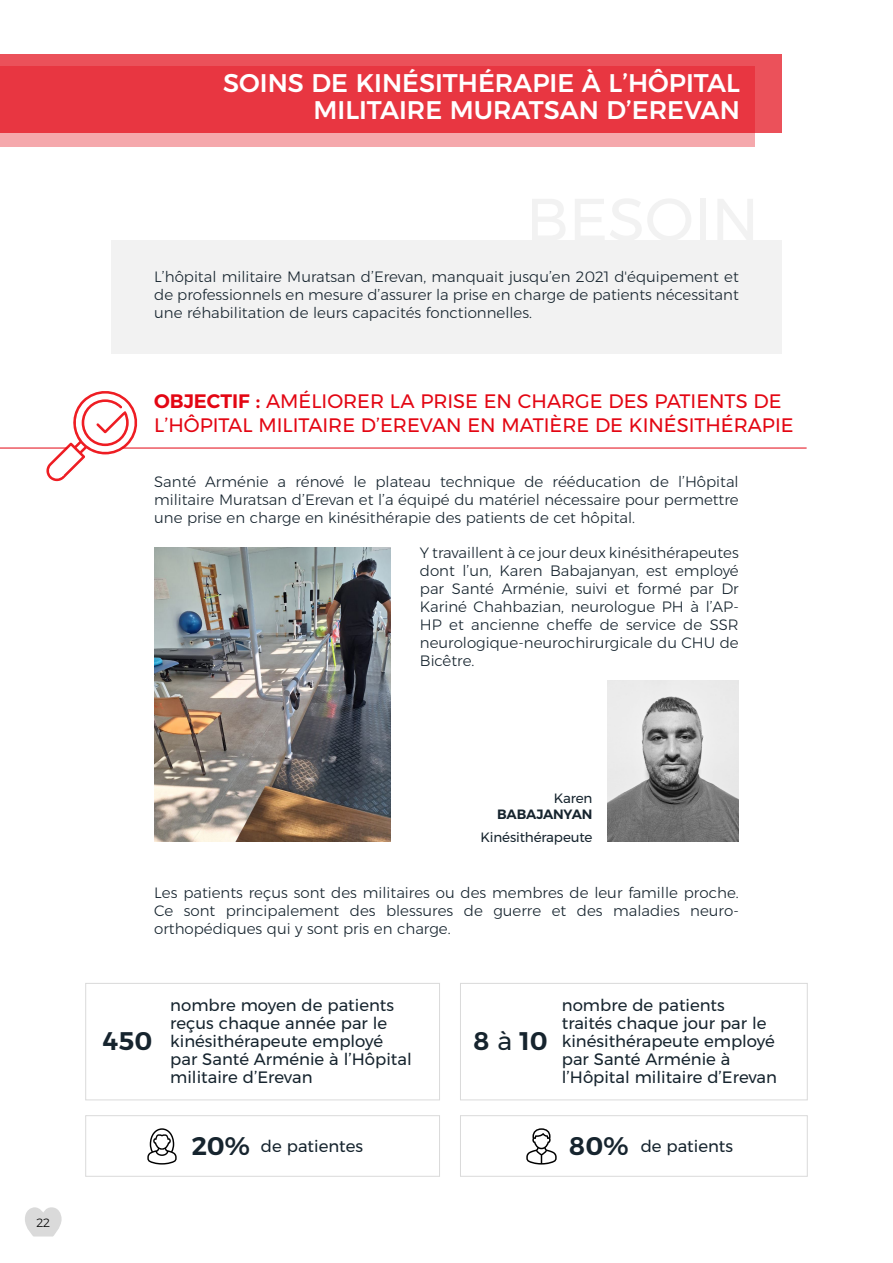
<style>
.page{position:relative;width:893px;height:1263px;background:#fff}
.page>*{position:absolute;margin:0;border:0;box-sizing:border-box;transform-origin:0 0}
.t1{font:500 25.5px/27px "Montserratarm";color:#fff;text-align:right}
.Signature_Titre_-_Aligner_au_centre{font:600 25.5px "Montserratarm";color:#16242e}
.t2{font:19.5px/23.4px "Montserratarm";color:#e30613}
.Corps_de_texte{font:16.5px/18px "Montserratarm";color:#16242e}
.Corps_de_texte-2{font:300 15px/18px "Montserratarm";color:#16242e;text-align:justify}
.Titre_-_Aligner_à_gauche{font:13.5px "Montserratarm";letter-spacing:-.01em;color:#16242e}
.Titre_-_Aligner_à_gauche-2{font:600 13.5px "Montserratarm";letter-spacing:-.01em;color:#16242e}
.t3{font:300 12px "Montserratarm";color:#000}
.s1{font-weight:600}
.s2{font-weight:400}
</style>
<div class="page">
<svg style="left:25px;top:1207px;width:37px;height:29px"></svg>
<img style="left:608px;top:680px;width:131px;height:161px">
<img style="left:154px;top:547px;width:237px;height:294px">
<div style="left:111px;top:241px;width:671px;height:113px;background:#f2f2f2"></div>
<svg style="left:42px;top:391px;width:101px;height:91px"></svg>
<hr style="left:0;top:448px;width:67px;height:1px;background:#e30613">
<hr style="left:122px;top:448px;width:685px;height:1px;background:#e30613">
<div style="left:0;top:54px;width:781px;height:78px;background:#eb515a"></div>
<svg style="left:0;top:67px;width:755px;height:80px;background:#ea4953"></svg>
<div style="left:460px;top:1115px;width:348px;height:62px;border:1px solid #dadada"></div>
<div style="left:460px;top:983px;width:348px;height:117px;border:1px solid #dadada"></div>
<div style="left:85px;top:1115px;width:355px;height:62px;border:1px solid #dadada"></div>
<div style="left:85px;top:983px;width:355px;height:117px;border:1px solid #dadada"></div>
<svg style="left:147px;top:1128px;width:30px;height:36px"></svg>
<svg style="left:526px;top:1128px;width:31px;height:36px"></svg>
<p class="t1" style="left:223px;top:70px;width:518px">SOINS DE KINÉSITHÉRAPIE À L’HÔPITAL<br>MILITAIRE MURATSAN D’EREVAN</p>
<p class="t3" style="left:36px;top:1213px;width:15px">22</p>
<p class="Corps_de_texte-2" style="left:154px;top:268px;width:586px">L’hôpital militaire Muratsan d’Erevan, manquait jusqu’en 2021 d'équipement et de professionnels en mesure d’assurer la prise en charge de patients nécessitant une réhabilitation de leurs capacités fonctionnelles.</p>
<p class="t2" style="left:154px;top:389px;width:641px"><span class="s1">OBJECTIF :</span> AMÉLIORER LA PRISE EN CHARGE DES PATIENTS DE<br>L’HÔPITAL MILITAIRE D’EREVAN EN MATIÈRE DE KINÉSITHÉRAPIE</p>
<p class="Corps_de_texte-2" style="left:154px;top:472px;width:586px">Santé Arménie a rénové le plateau technique de rééducation de l’Hôpital militaire Muratsan d’Erevan et l’a équipé du matériel nécessaire pour permettre une prise en charge en kinésithérapie des patients de cet hôpital.</p>
<p class="Corps_de_texte-2" style="left:420px;top:544px;width:320px">Y travaillent à ce jour deux kinésithérapeutes dont l’un, Karen Babajanyan, est employé par Santé Arménie, suivi et formé par Dr Kariné Chahbazian, neurologue PH à l’AP-HP et ancienne cheffe de service de SSR neurologique-neurochirurgicale du CHU de Bicêtre.</p>
<p class="Titre_-_Aligner_à_gauche" style="left:554px;top:787px;width:40px">Karen</p>
<p class="Titre_-_Aligner_à_gauche-2" style="left:497px;top:804px;width:97px">BABAJANYAN</p>
<p class="Titre_-_Aligner_à_gauche" style="left:480px;top:826px;width:113px">Kinésithérapeute</p>
<p class="Corps_de_texte-2" style="left:154px;top:883px;width:586px">Les patients reçus sont des militaires ou des membres de leur famille proche.<br>Ce sont principalement des blessures de guerre et des maladies neuro&shy;orthopédiques qui y sont pris en charge.</p>
<p class="Signature_Titre_-_Aligner_au_centre" style="left:103px;top:1021px;width:51px">450</p>
<p class="Corps_de_texte" style="left:170px;top:996px;width:243px">nombre moyen de patients reçus chaque année par le kinésithérapeute employé par Santé Arménie à l’Hôpital militaire d’Erevan</p>
<p class="Signature_Titre_-_Aligner_au_centre" style="left:474px;top:1021px;width:76px">8 <span class="s2">à</span> 10</p>
<p class="Corps_de_texte" style="left:562px;top:996px;width:217px">nombre de patients traités chaque jour par le kinésithérapeute employé par Santé Arménie à l’Hôpital militaire d’Erevan</p>
<p class="Signature_Titre_-_Aligner_au_centre" style="left:192px;top:1126px;width:60px">20%</p>
<p class="Corps_de_texte" style="left:261px;top:1137px;width:104px">de patientes</p>
<p class="Signature_Titre_-_Aligner_au_centre" style="left:569px;top:1126px;width:61px">80%</p>
<p class="Corps_de_texte" style="left:641px;top:1137px;width:94px">de patients</p>
</div>
